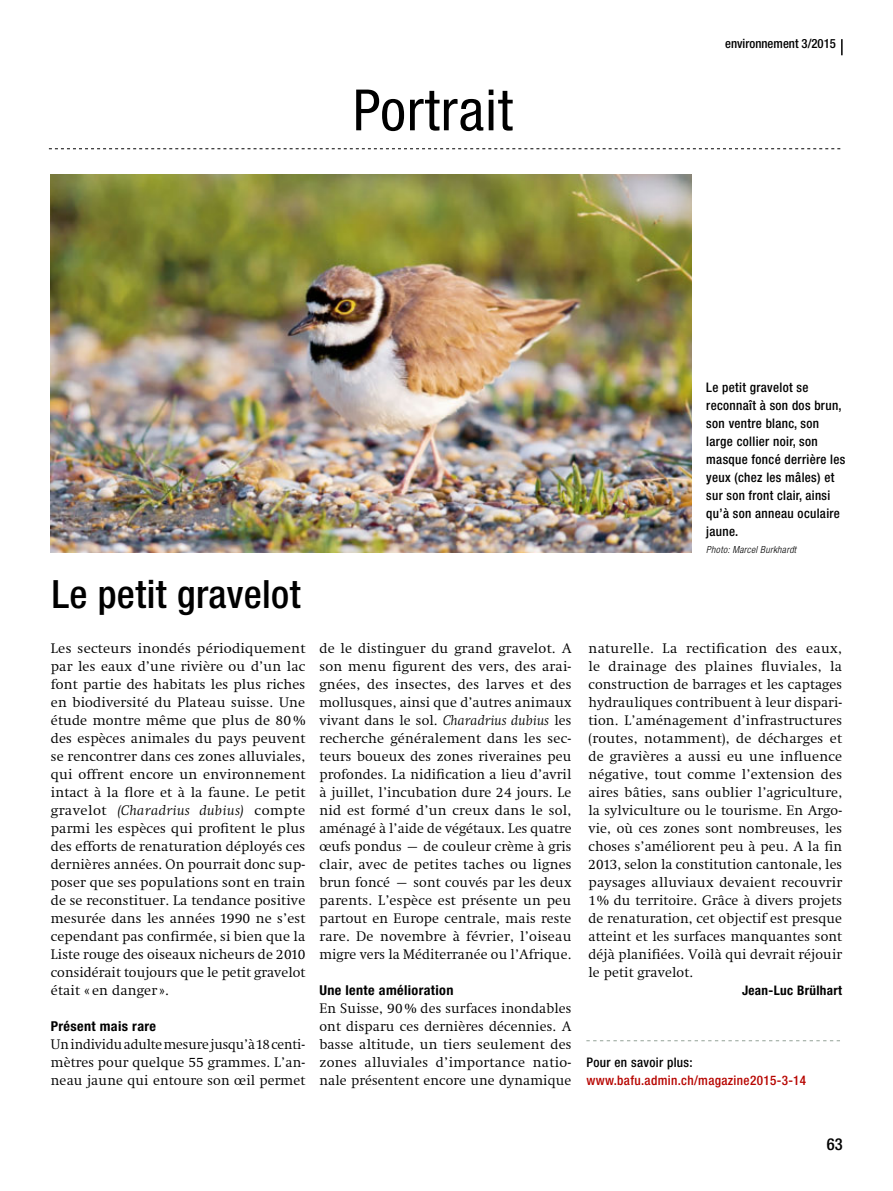
<style>
.page{position:relative;width:893px;height:1191px;background:#fff}
.page>*{position:absolute;margin:0;border:0;box-sizing:border-box;transform-origin:0 0}
.t1{font:condensed 57px "Helvetica Neue LT Std";letter-spacing:.02em;color:#000}
.t2{font:500 condensed 39px "Helvetica Neue LT Std";letter-spacing:.01em;color:#000}
.t3{font:500 condensed 16.5px "Helvetica Neue LT Std";color:#000}
.t4{font:300 14.1px/18px "Swift LT Std";letter-spacing:.01em;color:#000;text-align:justify}
.t5{font:300 14.1px/18px "Swift LT Std";letter-spacing:.01em;color:#000;text-align:justify;scale:1.04 1}
.t6{font:700 condensed 13.65px "Helvetica Neue LT Std";letter-spacing:.025em;color:#000;scale:1.04 1}
.t7{font:500 condensed 13.2px/18px "Helvetica Neue LT Std";letter-spacing:.025em;color:#000}
.t8{font:500 condensed 13.2px "Helvetica Neue LT Std";letter-spacing:.025em;color:#b70501}
.t9{font:700 condensed 13.2px "Helvetica Neue LT Std";letter-spacing:.025em;color:#000}
.t10{font:500 condensed 12.75px "Helvetica Neue LT Std";color:#000}
.t11{font:italic 300 condensed 9.75px "Helvetica Neue LT Std";letter-spacing:.03em;color:#000}
.s1{font-style:italic}
</style>
<div class="page">
<svg style="left:841px;top:39px;width:2px;height:16px"></svg>
<svg style="left:49px;top:148px;width:791px;height:1px"></svg>
<svg style="left:586px;top:1040px;width:254px;height:1px"></svg>
<img style="left:51px;top:174px;width:641px;height:379px">
<h1 class="t1" style="left:353px;top:77px;width:161px">Portrait</h1>
<p class="t10" style="left:725px;top:36px;width:112px">environnement 3/2015</p>
<h2 class="t2" style="left:52px;top:571px;width:250px">Le petit gravelot</h2>
<p class="t5" style="left:51px;top:639px;width:246px">Les secteurs inondés périodiquement par les eaux d’une rivière ou d’un lac font partie des habitats les plus riches en biodiversité du Plateau suisse. Une étude montre même que plus de 80 % des espèces animales du pays peuvent se rencontrer dans ces zones alluviales, qui offrent encore un environnement intact à la flore et à la faune. Le petit gravelot <span class="s1">(Charadrius dubius)</span> compte parmi les espèces qui profitent le plus des efforts de renaturation déployés ces dernières années. On pourrait donc sup&shy;poser que ses populations sont en train de se reconstituer. La tendance positive mesurée dans les années 1990 ne s’est cependant pas confirmée, si bien que la Liste rouge des oiseaux nicheurs de 2010 considérait toujours que le petit gravelot était « en danger ».</p>
<p class="t6" style="left:51px;top:1017px;width:103px">Présent mais rare</p>
<p class="t4" style="left:51px;top:1035px;width:256px">Un individu adulte mesure jusqu’à 18 centi&shy;mètres pour quelque 55 grammes. L’an&shy;neau jaune qui entoure son œil permet</p>
<p class="t4" style="left:319px;top:639px;width:254px">de le distinguer du grand gravelot. A son menu figurent des vers, des arai&shy;gnées, des insectes, des larves et des mollusques, ainsi que d’autres animaux vivant dans le sol. <span class="s1">Charadrius dubius</span> les recherche généralement dans les sec&shy;teurs boueux des zones riveraines peu profondes. La nidification a lieu d’avril à juillet, l’incubation dure 24 jours. Le nid est formé d’un creux dans le sol, aménagé à l’aide de végétaux. Les quatre œufs pondus – de couleur crème à gris clair, avec de petites taches ou lignes brun foncé – sont couvés par les deux parents. L’espèce est présente un peu partout en Europe centrale, mais reste rare. De novembre à février, l’oiseau migre vers la Méditerranée ou l’Afrique.</p>
<p class="t6" style="left:319px;top:981px;width:130px">Une lente amélioration</p>
<p class="t4" style="left:319px;top:999px;width:254px">En Suisse, 90 % des surfaces inondables ont disparu ces dernières décennies. A basse altitude, un tiers seulement des zones alluviales d’importance natio&shy;nale présentent encore une dynamique</p>
<p class="t7" style="left:706px;top:378px;width:141px">Le petit gravelot se reconnaît à son dos brun, son ventre blanc, son large collier noir, son masque foncé derrière les yeux (chez les mâles) et sur son front clair, ainsi qu’à son anneau oculaire jaune.</p>
<p class="t11" style="left:706px;top:543px;width:91px">Photo: Marcel Burkhardt</p>
<p class="t4" style="left:588px;top:639px;width:255px">naturelle. La rectification des eaux, le drainage des plaines fluviales, la construction de barrages et les captages hydrauliques contribuent à leur dispari&shy;tion. L’aménagement d’infrastructures (routes, notamment), de décharges et de gravières a aussi eu une influence négative, tout comme l’extension des aires bâties, sans oublier l’agriculture, la sylviculture ou le tourisme. En Argo&shy;vie, où ces zones sont nombreuses, les choses s’améliorent peu à peu. A la fin 2013, selon la constitution cantonale, les paysages alluviaux devaient recouvrir 1% du territoire. Grâce à divers projets de renaturation, cet objectif est presque atteint et les surfaces manquantes sont déjà planifiées. Voilà qui devrait réjouir le petit gravelot.</p>
<p class="t9" style="left:742px;top:982px;width:102px">Jean-Luc Brülhart</p>
<p class="t7" style="left:586px;top:1053px;width:108px">Pour en savoir plus:</p>
<p class="t8" style="left:586px;top:1072px;width:221px">www.bafu.admin.ch/magazine2015-3-14</p>
<p class="t3" style="left:827px;top:1134px;width:17px">63</p>
</div>
